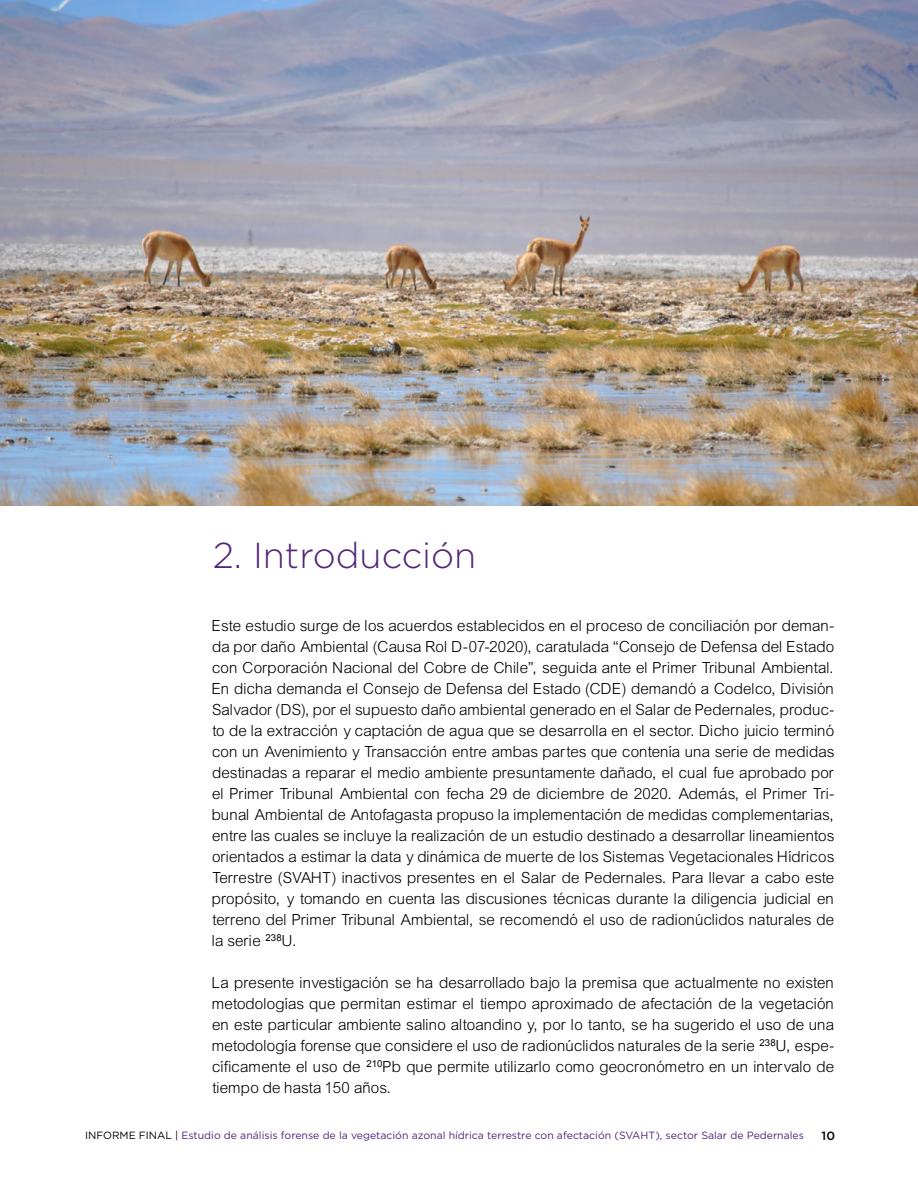
<style>
.page{position:relative;width:918px;height:1188px;background:#fff}
.page>*{position:absolute;margin:0;border:0;box-sizing:border-box;transform-origin:0 0}
.t1{font:300 36px "Gotham";color:#51247a}
.t2{font:16.5px/21px "Arial Lgt";color:#000;text-align:justify}
.t3{font:500 12px "Gotham";color:#000}
.t4{font:10.5px "Gotham";color:#51247a}
.s1{color:#000}
</style>
<div class="page">
<img style="left:0;top:0;width:918px;height:505px">
<h1 class="t1" style="left:213px;top:536px;width:265px">2. Introducción</h1>
<p class="t2" style="left:213px;top:616px;width:624px">Este estudio surge de los acuerdos establecidos en el proceso de conciliación por deman&shy;da por daño Ambiental (Causa Rol D-07-2020), caratulada “Consejo de Defensa del Estado con Corporación Nacional del Cobre de Chile”, seguida ante el Primer Tribunal Ambiental.<br>En dicha demanda el Consejo de Defensa del Estado (CDE) demandó a Codelco, División Salvador (DS), por el supuesto daño ambiental generado en el Salar de Pedernales, produc&shy;to de la extracción y captación de agua que se desarrolla en el sector. Dicho juicio terminó con un Avenimiento y Transacción entre ambas partes que contenía una serie de medidas destinadas a reparar el medio ambiente presuntamente dañado, el cual fue aprobado por el Primer Tribunal Ambiental con fecha 29 de diciembre de 2020. Además, el Primer Tri&shy;bunal Ambiental de Antofagasta propuso la implementación de medidas complementarias, entre las cuales se incluye la realización de un estudio destinado a desarrollar lineamientos orientados a estimar la data y dinámica de muerte de los Sistemas Vegetacionales Hídricos Terrestre (SVAHT) inactivos presentes en el Salar de Pedernales. Para llevar a cabo este propósito, y tomando en cuenta las discusiones técnicas durante la diligencia judicial en terreno del Primer Tribunal Ambiental, se recomendó el uso de radionúclidos naturales de la serie <sup>238</sup>U.</p>
<p class="t2" style="left:213px;top:973px;width:624px">La presente investigación se ha desarrollado bajo la premisa que actualmente no existen metodologías que permitan estimar el tiempo aproximado de afectación de la vegetación en este particular ambiente salino altoandino y, por lo tanto, se ha sugerido el uso de una metodología forense que considere el uso de radionúclidos naturales de la serie <sup>238</sup>U, espe&shy;cíficamente el uso de <sup>210</sup>Pb que permite utilizarlo como geocronómetro en un intervalo de tiempo de hasta 150 años.</p>
<p class="t4" style="left:85px;top:1130px;width:721px"><span class="s1">INFORME FINAL |</span> Estudio de análisis forense de la vegetación azonal hídrica terrestre con afectación (SVAHT), sector Salar de Pedernales</p>
<p class="t3" style="left:822px;top:1129px;width:15px">10</p>
</div>
